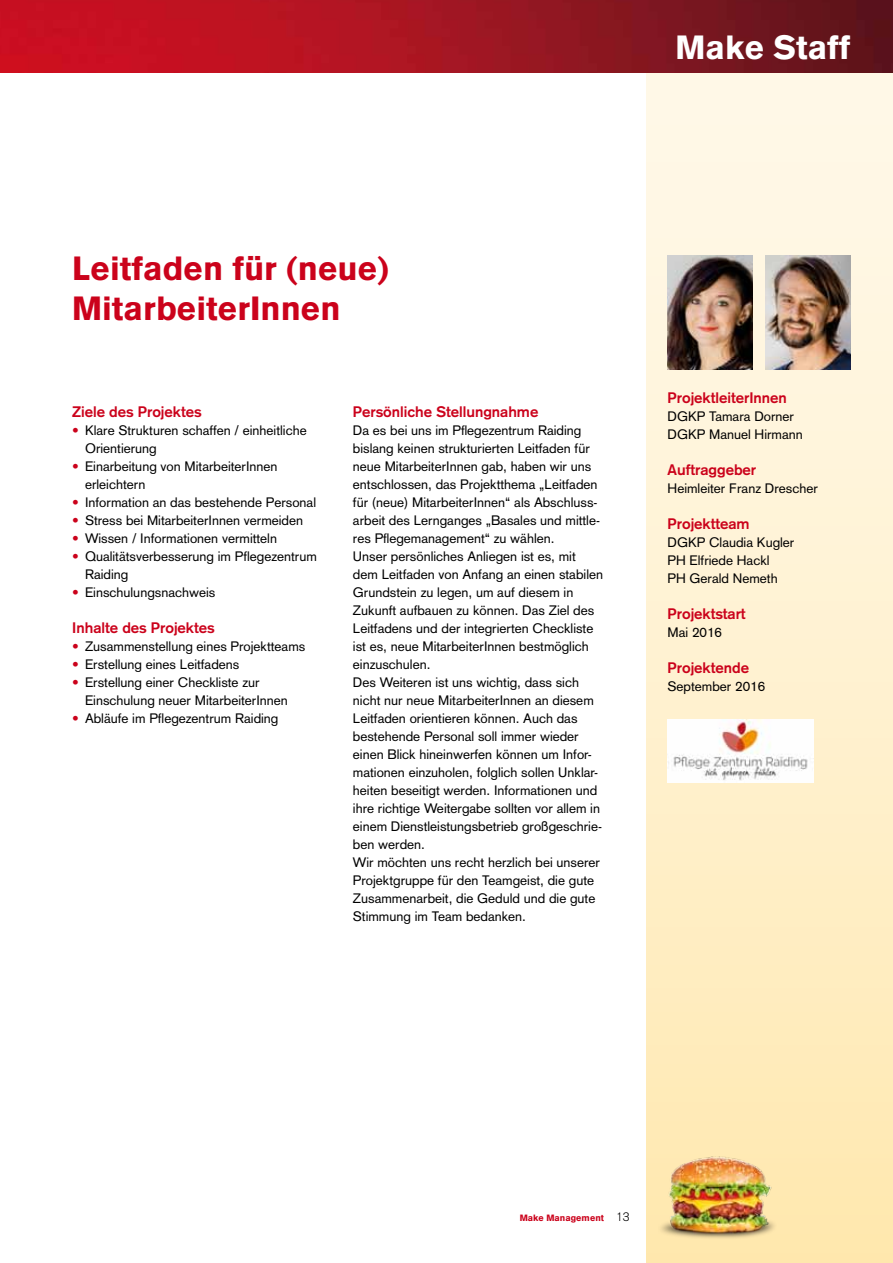
<style>
.page{position:relative;width:893px;height:1263px;background:#fff}
.page>*{position:absolute;margin:0;border:0;box-sizing:border-box;transform-origin:0 0}
.t1{font:900 33px/39.6px "Akzidenz Grotesk";color:#cb021b}
.t2{font:900 33px "Akzidenz Grotesk";color:#fff}
.t3{font:700 15px "Akzidenz Grotesk";color:#cb021b}
.t4{font:13.5px/18px "Akzidenz Grotesk";color:#000}
.t5{font:900 9px "Akzidenz Grotesk";color:#cb021b}
.s1{color:#cb021b}
.s2{font-weight:300;font-size:12px;color:#000}
</style>
<div class="page">
<div style="left:646px;top:72px;width:247px;height:1191px;background:linear-gradient(to bottom,#fef9ec,#ffe9b1)"></div>
<img style="left:0;top:0;width:893px;height:72px">
<img style="left:658px;top:1148px;width:121px;height:105px">
<img style="left:765px;top:255px;width:85px;height:115px">
<img style="left:668px;top:255px;width:85px;height:115px">
<img style="left:668px;top:719px;width:146px;height:63px">
<h1 class="t2" style="left:676px;top:28px;width:176px">Make Staff</h1>
<h1 class="t1" style="left:72px;top:249px;width:318px">Leitfaden für (neue)<br>MitarbeiterInnen</h1>
<p class="t3" style="left:72px;top:403px;width:131px">Ziele des Projektes</p>
<p class="t4" style="left:85px;top:421px;width:223px;text-indent:-13px"><span class="s1">•</span> Klare Strukturen schaffen / einheitliche<br>Orientierung</p>
<p class="t4" style="left:85px;top:457px;width:194px;text-indent:-13px"><span class="s1">•</span> Einarbeitung von MitarbeiterInnen erleichtern</p>
<p class="t4" style="left:72px;top:493px;width:245px"><span class="s1">•</span> Information an das bestehende Personal</p>
<p class="t4" style="left:72px;top:511px;width:232px"><span class="s1">•</span> Stress bei MitarbeiterInnen vermeiden</p>
<p class="t4" style="left:72px;top:529px;width:206px"><span class="s1">•</span> Wissen / Informationen vermitteln</p>
<p class="t4" style="left:85px;top:547px;width:233px;text-indent:-13px"><span class="s1">•</span> Qualitätsverbesserung im Pflegezentrum<br>Raiding</p>
<p class="t4" style="left:72px;top:583px;width:145px"><span class="s1">•</span> Einschulungsnachweis</p>
<p class="t3" style="left:72px;top:619px;width:144px">Inhalte des Projektes</p>
<p class="t4" style="left:72px;top:637px;width:235px"><span class="s1">•</span> Zusammenstellung eines Projektteams</p>
<p class="t4" style="left:72px;top:655px;width:169px"><span class="s1">•</span> Erstellung eines Leitfadens</p>
<p class="t4" style="left:85px;top:673px;width:204px;text-indent:-13px"><span class="s1">•</span> Erstellung einer Checkliste zur<br>Einschulung neuer MitarbeiterInnen</p>
<p class="t4" style="left:72px;top:709px;width:208px"><span class="s1">•</span> Abläufe im Pflegezentrum Raiding</p>
<p class="t3" style="left:353px;top:403px;width:187px">Persönliche Stellungnahme</p>
<p class="t4" style="left:353px;top:421px;width:252px">Da es bei uns im Pflegezentrum Raiding bislang keinen strukturierten Leitfaden für neue MitarbeiterInnen gab, haben wir uns entschlossen, das Projektthema „Leitfaden für (neue) MitarbeiterInnen“ als Abschluss&shy;arbeit des Lernganges „Basales und mittle&shy;res Pflegemanagement“ zu wählen.<br>Unser persönliches Anliegen ist es, mit dem Leitfaden von Anfang an einen stabilen Grundstein zu legen, um auf diesem in Zukunft aufbauen zu können. Das Ziel des Leitfadens und der integrierten Checkliste ist es, neue MitarbeiterInnen bestmöglich einzuschulen.<br>Des Weiteren ist uns wichtig, dass sich nicht nur neue MitarbeiterInnen an diesem Leitfaden orientieren können. Auch das bestehende Personal soll immer wieder einen Blick hineinwerfen können um Infor&shy;mationen einzuholen, folglich sollen Unklar&shy;heiten beseitigt werden. Informationen und ihre richtige Weitergabe sollten vor allem in einem Dienstleistungsbetrieb großgeschrie&shy;ben werden.<br>Wir möchten uns recht herzlich bei unserer Projektgruppe für den Teamgeist, die gute Zusammenarbeit, die Geduld und die gute Stimmung im Team bedanken.</p>
<p class="t3" style="left:668px;top:389px;width:121px">ProjektleiterInnen</p>
<p class="t4" style="left:668px;top:407px;width:137px">DGKP Tamara Dorner<br>DGKP Manuel Hirmann</p>
<p class="t3" style="left:668px;top:461px;width:90px">Auftraggeber</p>
<p class="t4" style="left:668px;top:479px;width:152px">Heimleiter Franz Drescher</p>
<p class="t3" style="left:668px;top:515px;width:83px">Projektteam</p>
<p class="t4" style="left:668px;top:533px;width:128px">DGKP Claudia Kugler<br>PH Elfriede Hackl<br>PH Gerald Nemeth</p>
<p class="t3" style="left:668px;top:605px;width:80px">Projektstart</p>
<p class="t4" style="left:668px;top:623px;width:56px">Mai 2016</p>
<p class="t3" style="left:668px;top:659px;width:83px">Projektende</p>
<p class="t4" style="left:668px;top:677px;width:99px">September 2016</p>
<p class="t5" style="left:520px;top:1212px;width:111px">Make Management <span class="s2">13</span></p>
</div>
